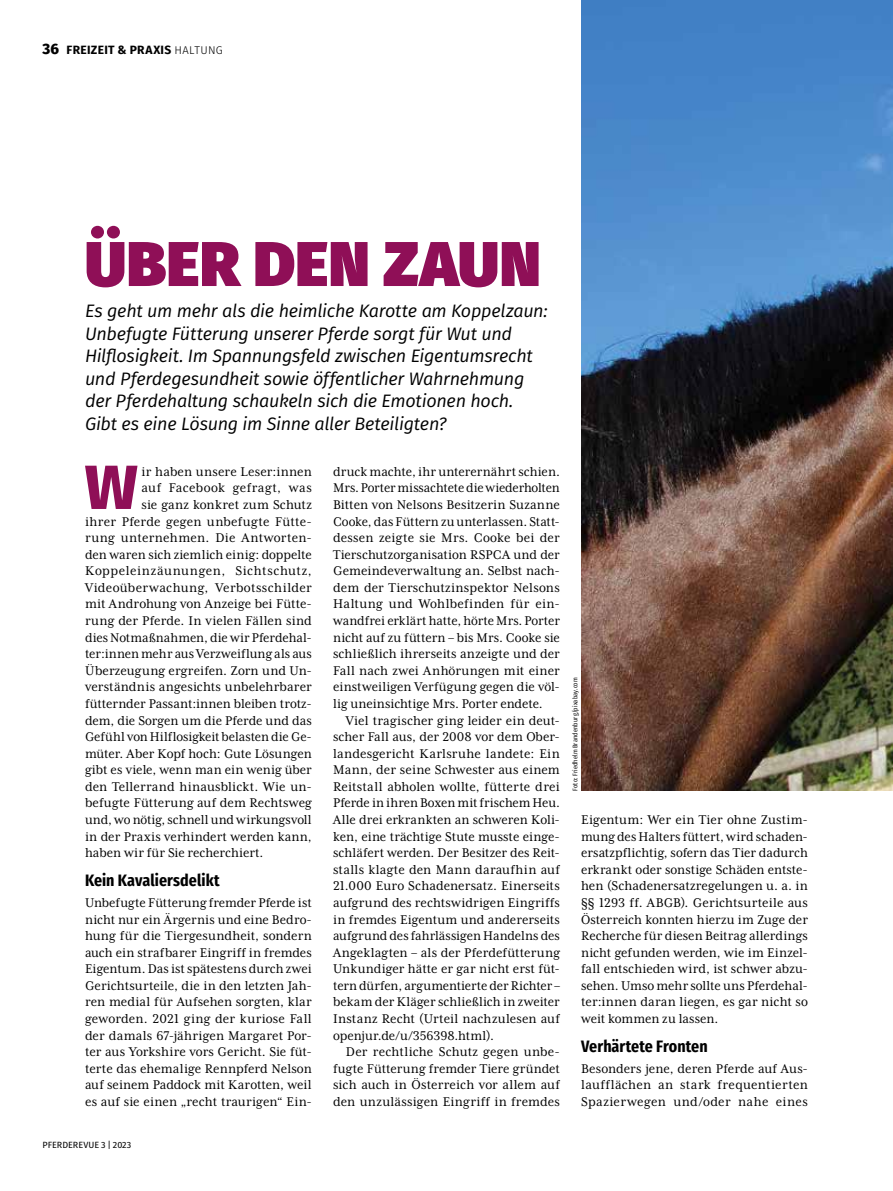
<style>
.page{position:relative;width:893px;height:1191px;background:#fff}
.page>*{position:absolute;margin:0;border:0;box-sizing:border-box;transform-origin:0 0}
.t1{font:900 63px "Fira Sans";letter-spacing:.01em;color:#8f0f57}
.t2{font:800 62.25px "Fira Sans";color:#8f0f57}
.t3{font:italic 18px/22.5px "Fira Sans";letter-spacing:-.015em;color:#000}
.t4{font:700 16.5px "Fira Sans Condensed";letter-spacing:.005em;color:#000}
.t5{font:14.55px/16.6px "Mrs Eaves XL Serif Nar OT";letter-spacing:.005em;color:#000;text-align:justify}
.t6{font:14.55px "Mrs Eaves XL Serif Nar OT";letter-spacing:.025em;color:#000}
.t7{font:14.55px "Mrs Eaves XL Serif Nar OT";letter-spacing:.04em;color:#000}
.t8{font:14.55px "Mrs Eaves XL Serif Nar OT";letter-spacing:.035em;color:#000}
.t9{font:700 12px "Fira Sans";letter-spacing:.025em;color:#000}
.t10{font:9px "Fira Sans";color:#000}
.t11{font:6.75px "Fira Sans Compressed";letter-spacing:.02em;color:#000}
.s1{font-weight:800;font-size:15px}
.s2{font-weight:300;font-size:11.25px}
</style>
<div class="page">
<img style="left:581px;top:0;width:312px;height:791px">
<p class="t9" style="left:43px;top:40px;width:182px"><span class="s1">36</span> FREIZEIT &amp; PRAXIS <span class="s2">HALTUNG</span></p>
<h1 class="t1" style="left:85px;top:205px;width:457px">ÜBER DEN ZAUN</h1>
<p class="t3" style="left:85px;top:299px;width:464px">Es geht um mehr als die heimliche Karotte am Koppelzaun:<br>Unbefugte Fütterung unserer Pferde sorgt für Wut und Hilflosigkeit. Im Spannungsfeld zwischen Eigentumsrecht und Pferdegesundheit sowie öffentlicher Wahrnehmung der Pferdehaltung schaukeln sich die Emotionen hoch.<br>Gibt es eine Lösung im Sinne aller Beteiligten?</p>
<h2 class="t2" style="left:85px;top:433px;width:55px">W</h2>
<p class="t5" style="left:142px;top:463px;width:172px">ir haben unsere Leser:innen</p>
<p class="t5" style="left:333px;top:463px;width:228px">druck machte, ihr unterernährt schien.<br>Mrs. Porter missachtete die wiederholten Bitten von Nelsons Besitzerin Suzanne Cooke, das Füttern zu unterlassen. Statt&shy;dessen zeigte sie Mrs. Cooke bei der Tierschutzorganisation RSPCA und der Gemeindeverwaltung an. Selbst nach&shy;dem der Tierschutzinspektor Nelsons Haltung und Wohlbefinden für ein&shy;wandfrei erklärt hatte, hörte Mrs. Porter nicht auf zu füttern – bis Mrs. Cooke sie schließlich ihrerseits anzeigte und der Fall nach zwei Anhörungen mit einer einstweiligen Verfügung gegen die völ&shy;lig uneinsichtige Mrs. Porter endete.</p>
<p class="t5" style="left:333px;top:712px;width:228px;text-indent:13px">Viel tragischer ging leider ein deut&shy;scher Fall aus, der 2008 vor dem Ober&shy;landesgericht Karlsruhe landete: Ein Mann, der seine Schwester aus einem Reitstall abholen wollte, fütterte drei Pferde in ihren Boxen mit frischem Heu.<br>Alle drei erkrankten an schweren Koli&shy;ken, eine trächtige Stute musste einge&shy;schläfert werden. Der Besitzer des Reit&shy;stalls klagte den Mann daraufhin auf 21.000 Euro Schadenersatz. Einerseits aufgrund des rechtswidrigen Eingriffs in fremdes Eigentum und andererseits aufgrund des fahrlässigen Handelns des Angeklagten – als der Pferdefütterung Unkundiger hätte er gar nicht erst füt&shy;tern dürfen, argumentierte der Richter – bekam der Kläger schließlich in zweiter Instanz Recht (Urteil nachzulesen auf openjur.de/u/356398.html).</p>
<p class="t5" style="left:333px;top:1043px;width:228px;text-indent:13px">Der rechtliche Schutz gegen unbe&shy;fugte Fütterung fremder Tiere gründet sich auch in Österreich vor allem auf den unzulässigen Eingriff in fremdes</p>
<p class="t8" style="left:142px;top:481px;width:172px">auf Facebook gefragt, was</p>
<p class="t5" style="left:142px;top:496px;width:172px">sie ganz konkret zum Schutz</p>
<p class="t5" style="left:85px;top:513px;width:228px">ihrer Pferde gegen unbefugte Fütte-</p>
<p class="t5" style="left:85px;top:529px;width:228px">rung unternehmen. Die Antworten-</p>
<p class="t5" style="left:85px;top:546px;width:228px">den waren sich ziemlich einig: doppelte</p>
<p class="t7" style="left:85px;top:563px;width:228px">Koppeleinzäunungen, Sichtschutz,</p>
<p class="t6" style="left:85px;top:580px;width:228px">Videoüberwachung, Verbotsschilder</p>
<p class="t5" style="left:85px;top:596px;width:228px">mit Androhung von Anzeige bei Fütte-</p>
<p class="t5" style="left:85px;top:612px;width:228px">rung der Pferde. In vielen Fällen sind</p>
<p class="t5" style="left:85px;top:629px;width:228px">dies Notmaßnahmen, die wir Pferdehal-</p>
<p class="t5" style="left:85px;top:645px;width:228px">ter:innen mehr aus Verzweiflung als aus</p>
<p class="t5" style="left:85px;top:662px;width:228px">Überzeugung ergreifen. Zorn und Un-</p>
<p class="t5" style="left:85px;top:678px;width:228px">verständnis angesichts unbelehrbarer</p>
<p class="t5" style="left:85px;top:695px;width:228px">fütternder Passant:innen bleiben trotz-</p>
<p class="t5" style="left:85px;top:712px;width:228px">dem, die Sorgen um die Pferde und das</p>
<p class="t5" style="left:85px;top:728px;width:228px">Gefühl von Hilflosigkeit belasten die Ge-</p>
<p class="t5" style="left:85px;top:745px;width:228px">müter. Aber Kopf hoch: Gute Lösungen</p>
<p class="t5" style="left:85px;top:761px;width:228px">gibt es viele, wenn man ein wenig über</p>
<p class="t5" style="left:85px;top:778px;width:228px">den Tellerrand hinausblickt. Wie un-</p>
<p class="t5" style="left:85px;top:794px;width:228px">befugte Fütterung auf dem Rechtsweg</p>
<p class="t5" style="left:85px;top:811px;width:228px">und, wo nötig, schnell und wirkungsvoll</p>
<p class="t5" style="left:85px;top:828px;width:228px">in der Praxis verhindert werden kann,</p>
<p class="t5" style="left:85px;top:844px;width:180px">haben wir für Sie recherchiert.</p>
<p class="t4" style="left:85px;top:865px;width:136px">Kein Kavaliersdelikt</p>
<p class="t5" style="left:85px;top:894px;width:228px">Unbefugte Fütterung fremder Pferde ist nicht nur ein Ärgernis und eine Bedro&shy;hung für die Tiergesundheit, sondern auch ein strafbarer Eingriff in fremdes Eigentum. Das ist spätestens durch zwei Gerichtsurteile, die in den letzten Jah&shy;ren medial für Aufsehen sorgten, klar geworden. 2021 ging der kuriose Fall der damals 67-jährigen Margaret Por&shy;ter aus Yorkshire vors Gericht. Sie füt&shy;terte das ehemalige Rennpferd Nelson auf seinem Paddock mit Karotten, weil es auf sie einen „recht traurigen“ Ein-</p>
<p class="t11" style="left:570px;top:791px;width:115px;rotate:-90deg">Foto: Friedhelm Brandenburg/pixabay.com</p>
<p class="t5" style="left:581px;top:811px;width:228px;text-align:left">Eigentum: Wer ein Tier ohne Zustim&shy;mung des Halters füttert, wird schaden&shy;ersatzpflichtig, sofern das Tier dadurch erkrankt oder sonstige Schäden entste&shy;hen (Schadenersatzregelungen u. a. in §§ 1293 ff. ABGB). Gerichtsurteile aus Österreich konnten hierzu im Zuge der Recherche für diesen Beitrag allerdings nicht gefunden werden, wie im Einzel&shy;fall entschieden wird, ist schwer abzu&shy;sehen. Umso mehr sollte uns Pferdehal&shy;ter:innen daran liegen, es gar nicht so weit kommen zu lassen.</p>
<p class="t4" style="left:581px;top:1030px;width:128px">Verhärtete Fronten</p>
<p class="t5" style="left:581px;top:1060px;width:228px">Besonders jene, deren Pferde auf Aus&shy;laufflächen an stark frequentierten Spazierwegen und/oder nahe eines</p>
<p class="t10" style="left:43px;top:1138px;width:90px">PFERDEREVUE 3 | 2023</p>
</div>
